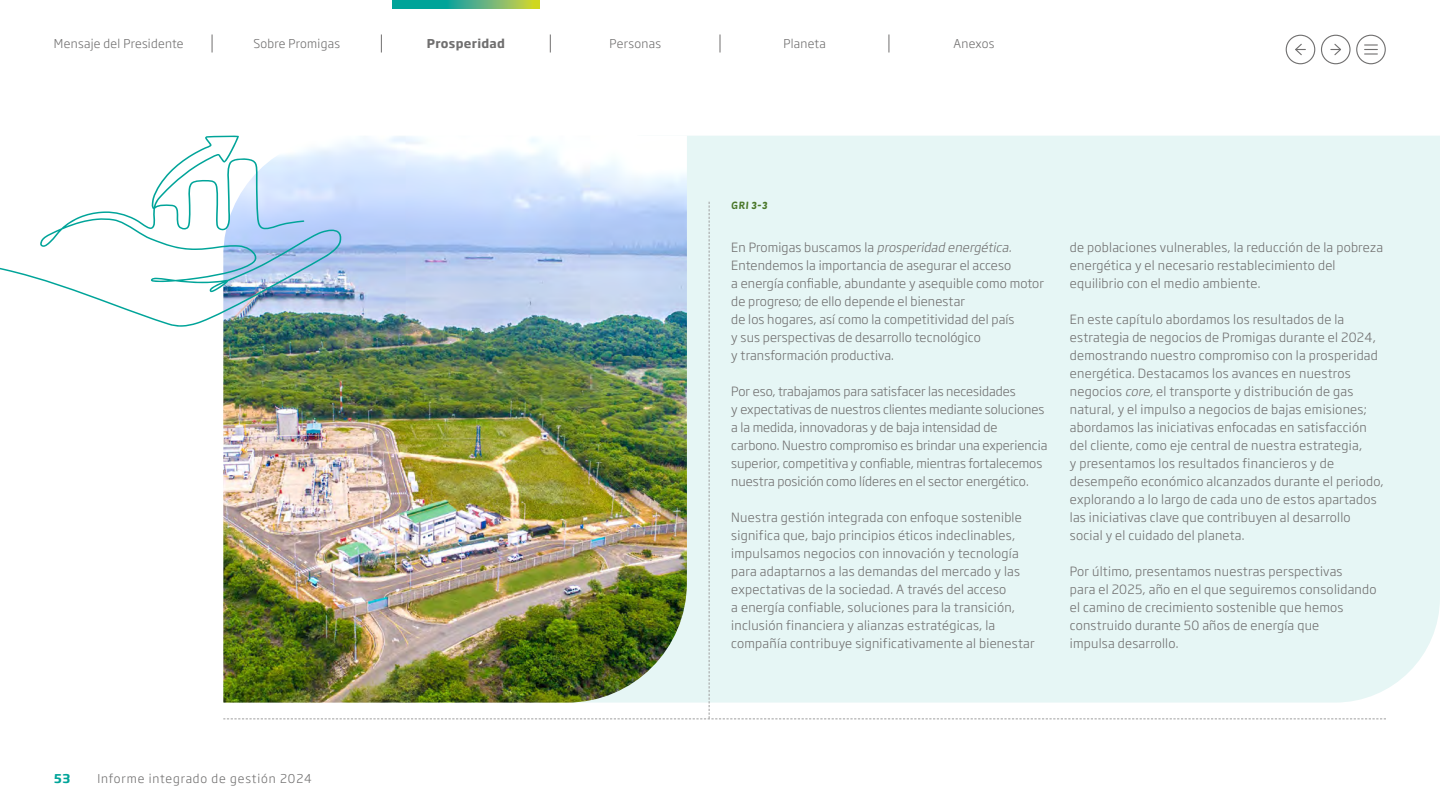
<style>
.page{position:relative;width:1440px;height:810px;background:#fff}
.page>*{position:absolute;margin:0;border:0;box-sizing:border-box;transform-origin:0 0}
.t1{font:300 12.6px/18px "Soho Gothic Pro";letter-spacing:.02em;color:#706f6f}
.t2{font:300 12.6px/18px "Soho Gothic Pro";color:#706f6f}
.t3{font:300 12px "Soho Gothic Pro";letter-spacing:.025em;color:#706f6f}
.t4{font:300 12px "Soho Gothic Pro";letter-spacing:.075em;color:#706f6f}
.t5{font:700 12px "Soho Gothic Pro";letter-spacing:.025em;color:#706f6f}
.t6{font:700 12px "Soho Gothic Pro";color:#00a499}
.t7{font:italic 700 10.5px "St Ryde";color:#4a7729}
.s1{font-style:italic}
</style>
<div class="page">
<div style="left:687px;top:136px;width:753px;height:553px;background:#e6f6f5"></div>
<svg style="left:0;top:135px;width:342px;height:192px"></svg>
<img style="left:223px;top:202px;width:1163px;height:517px">
<div style="left:1286px;top:35px;width:29px;height:29px;border:1px solid #706f6f;border-radius:50%"></div>
<svg style="left:1295px;top:43px;width:10px;height:13px"></svg>
<div style="left:1321px;top:35px;width:30px;height:29px;border:1px solid #706f6f;border-radius:50%"></div>
<svg style="left:1331px;top:43px;width:10px;height:12px"></svg>
<div style="left:1356px;top:35px;width:30px;height:29px;border:1px solid #706f6f;border-radius:50%"></div>
<svg style="left:1365px;top:44px;width:12px;height:11px"></svg>
<svg style="left:381px;top:34px;width:1px;height:18px"></svg>
<svg style="left:212px;top:34px;width:1px;height:18px"></svg>
<svg style="left:550px;top:34px;width:1px;height:18px"></svg>
<svg style="left:720px;top:34px;width:1px;height:18px"></svg>
<svg style="left:889px;top:34px;width:1px;height:18px"></svg>
<svg style="left:393px;top:0;width:146px;height:9px"></svg>
<p class="t3" style="left:54px;top:34px;width:131px">Mensaje del Presidente</p>
<p class="t3" style="left:253px;top:34px;width:88px">Sobre Promigas</p>
<p class="t5" style="left:427px;top:34px;width:80px">Prosperidad</p>
<p class="t3" style="left:610px;top:34px;width:53px">Personas</p>
<p class="t3" style="left:783px;top:34px;width:44px">Planeta</p>
<p class="t3" style="left:953px;top:34px;width:42px">Anexos</p>
<p class="t6" style="left:54px;top:769px;width:18px">53</p>
<p class="t4" style="left:98px;top:769px;width:216px">Informe integrado de gestión 2024</p>
<p class="t7" style="left:731px;top:199px;width:37px">GRI 3-3</p>
<p class="t1" style="left:731px;top:238px;width:314px">E n P ro m i g a s b u s c a m o s l a <span class="s1">prosperidad energética.<br></span>Entendemos la importancia de asegurar el acceso<br>a energía confiable, abundante y asequible como motor de progreso; de ello depende el bienestar<br>de los hogares, así como la competitividad del país<br>y sus perspectivas de desarrollo tecnológico<br>y transformación productiva.</p>
<p class="t2" style="left:731px;top:382px;width:318px">Por eso, trabajamos para satisfacer las necesidades<br>y expectativas de nuestros clientes mediante soluciones a la medida, innovadoras y de baja intensidad de carbono. Nuestro compromiso es brindar una experiencia superior, competitiva y confiable, mientras fortalecemos nuestra posición como líderes en el sector energético.</p>
<p class="t1" style="left:731px;top:508px;width:305px">Nuestra gestión integrada con enfoque sostenible significa que, bajo principios éticos indeclinables, impulsamos negocios con innovación y tecnología para adaptarnos a las demandas del mercado y las expectativas de la sociedad. A través del acceso<br>a energía confiable, soluciones para la transición, inclusión financiera y alianzas estratégicas, la compañía contribuye significativamente al bienestar</p>
<p class="t1" style="left:1070px;top:238px;width:315px">de poblaciones vulnerables, la reducción de la pobreza energética y el necesario restablecimiento del equilibrio con el medio ambiente.</p>
<p class="t1" style="left:1070px;top:310px;width:315px">En este capítulo abordamos los resultados de la estrategia de negocios de Promigas durante el 2024, demostrando nuestro compromiso con la prosperidad energética. Destacamos los avances en nuestros negocios <span class="s1">core,</span>el transporte y distribución de gas natural, y el impulso a negocios de bajas emisiones; abordamos las iniciativas enfocadas en satisfacción del cliente, como eje central de nuestra estrategia,<br>y presentamos los resultados financieros y de desempeño económico alcanzados durante el periodo, explorando a lo largo de cada uno de estos apartados las iniciativas clave que contribuyen al desarrollo social y el cuidado del planeta.</p>
<p class="t1" style="left:1070px;top:562px;width:308px">Por último, presentamos nuestras perspectivas<br>para el 2025, año en el que seguiremos consolidando el camino de crecimiento sostenible que hemos construido durante 50 años de energía que<br>impulsa desarrollo.</p>
</div>
